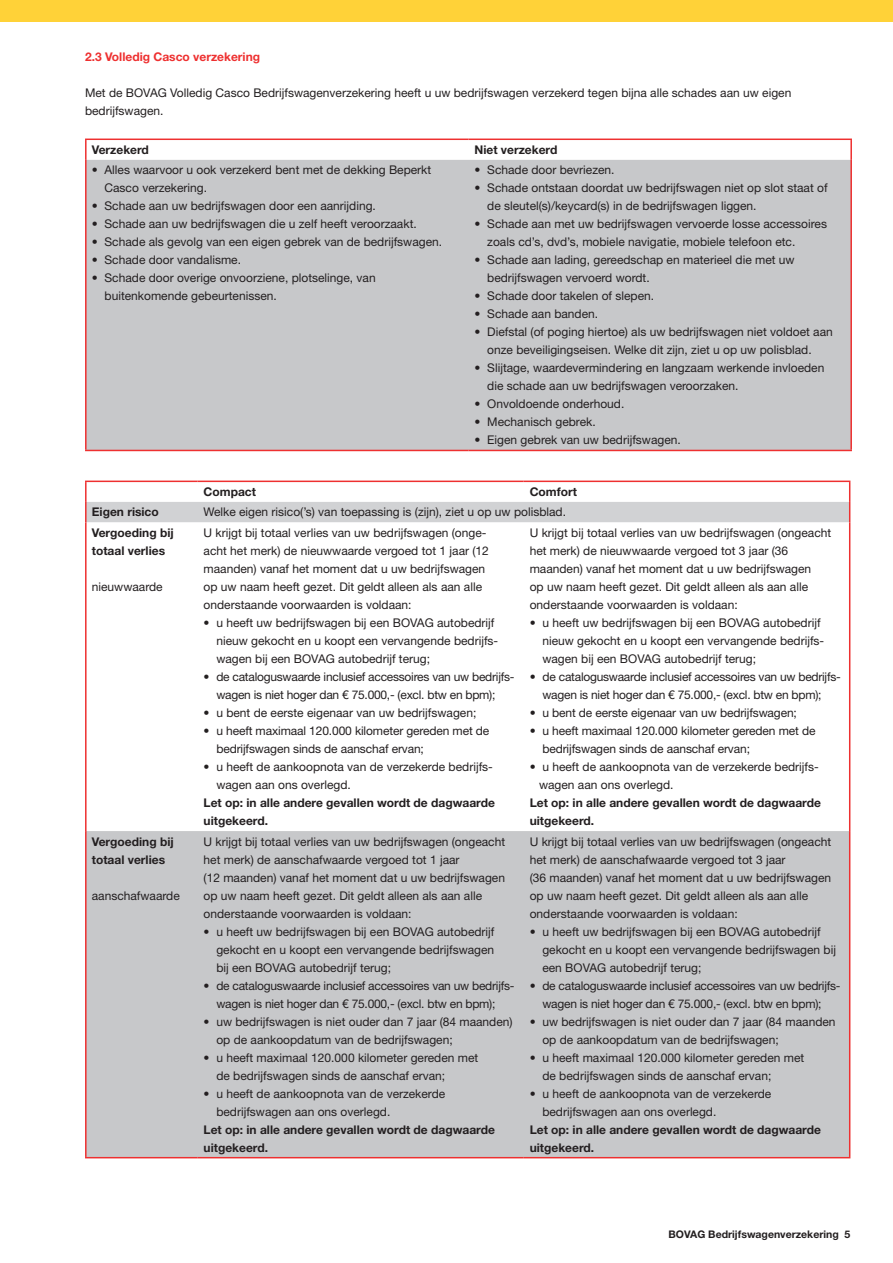
<style>
.page{position:relative;width:893px;height:1263px;background:#fff}
.page>*{position:absolute;margin:0;border:0;box-sizing:border-box;transform-origin:0 0}
.t1{font:12px/18px "Helvetica Neue LT Std";color:#231f20}
.t2{font:12px/18px "Helvetica Neue LT Std";letter-spacing:-.02em;color:#231f20;text-align:center}
.t3{font:700 12px/18px "Helvetica Neue LT Std";color:#231f20}
.t4{font:700 12px "Helvetica Neue LT Std";color:#ee3030}
.t5{font:700 10.5px "Helvetica Neue LT Std";color:#231f20}
</style>
<div class="page">
<div style="left:0;top:0;width:893px;height:21px;background:#ffd238"></div>
<div style="left:87px;top:160px;width:763px;height:290px;background:#c7c8ca"></div>
<hr style="left:85px;top:139px;width:383px;height:1px;background:#ee3030">
<hr style="left:85px;top:140px;width:2px;height:20px;background:#ee3030">
<hr style="left:468px;top:139px;width:384px;height:1px;background:#ee3030">
<hr style="left:850px;top:140px;width:2px;height:20px;background:#ee3030">
<hr style="left:85px;top:160px;width:2px;height:290px;background:#ee3030">
<hr style="left:850px;top:160px;width:2px;height:290px;background:#ee3030">
<hr style="left:85px;top:450px;width:383px;height:1px;background:#ee3030">
<hr style="left:468px;top:450px;width:384px;height:1px;background:#ee3030">
<div style="left:87px;top:831px;width:762px;height:326px;background:#c7c8ca"></div>
<hr style="left:85px;top:502px;width:2px;height:20px;background:#ee3030">
<hr style="left:85px;top:522px;width:2px;height:309px;background:#ee3030">
<hr style="left:85px;top:831px;width:2px;height:326px;background:#ee3030">
<hr style="left:85px;top:1157px;width:113px;height:1px;background:#ee3030">
<hr style="left:198px;top:1157px;width:326px;height:1px;background:#ee3030">
<hr style="left:524px;top:1157px;width:326px;height:1px;background:#ee3030">
<hr style="left:85px;top:481px;width:113px;height:1px;background:#ee3030">
<hr style="left:85px;top:482px;width:2px;height:20px;background:#ee3030">
<hr style="left:849px;top:522px;width:1px;height:309px;background:#ee3030">
<hr style="left:849px;top:831px;width:1px;height:326px;background:#ee3030">
<svg style="left:86px;top:481px;width:764px;height:41px"></svg>
<p class="t4" style="left:85px;top:49px;width:177px">2.3 Volledig Casco verzekering</p>
<p class="t1" style="left:85px;top:83px;width:708px">Met de BOVAG Volledig Casco Bedrijfswagenverzekering heeft u uw bedrijfswagen verzekerd tegen bijna alle schades aan uw eigen bedrijfswagen.</p>
<p class="t3" style="left:92px;top:140px;width:59px">Verzekerd</p>
<p class="t3" style="left:474px;top:140px;width:84px">Niet verzekerd</p>
<p class="t1" style="left:105px;top:161px;width:328px;text-indent:-13px">• Alles waarvoor u ook verzekerd bent met de dekking Beperkt<br>Casco verzekering.</p>
<p class="t1" style="left:92px;top:197px;width:286px">• Schade aan uw bedrijfswagen door een aanrijding.</p>
<p class="t1" style="left:92px;top:215px;width:326px">• Schade aan uw bedrijfswagen die u zelf heeft veroorzaakt.</p>
<p class="t1" style="left:92px;top:233px;width:352px">• Schade als gevolg van een eigen gebrek van de bedrijfswagen.</p>
<p class="t1" style="left:92px;top:251px;width:151px">• Schade door vandalisme.</p>
<p class="t1" style="left:105px;top:269px;width:273px;text-indent:-13px">• Schade door overige onvoorziene, plotselinge, van buitenkomende gebeurtenissen.</p>
<p class="t1" style="left:474px;top:161px;width:142px">• Schade door bevriezen.</p>
<p class="t1" style="left:487px;top:179px;width:342px;text-indent:-13px">• Schade ontstaan doordat uw bedrijfswagen niet op slot staat of de sleutel(s)/keycard(s) in de bedrijfswagen liggen.</p>
<p class="t1" style="left:487px;top:215px;width:341px;text-indent:-13px">• Schade aan met uw bedrijfswagen vervoerde losse accessoires zoals cd’s, dvd’s, mobiele navigatie, mobiele telefoon etc.</p>
<p class="t1" style="left:487px;top:251px;width:309px;text-indent:-13px">• Schade aan lading, gereedschap en materieel die met uw bedrijfswagen vervoerd wordt.</p>
<p class="t1" style="left:474px;top:287px;width:181px">• Schade door takelen of slepen.</p>
<p class="t1" style="left:474px;top:305px;width:125px">• Schade aan banden.</p>
<p class="t1" style="left:487px;top:323px;width:347px;text-indent:-13px">• Diefstal (of poging hiertoe) als uw bedrijfswagen niet voldoet aan onze beveiligingseisen. Welke dit zijn, ziet u op uw polisblad.</p>
<p class="t1" style="left:487px;top:359px;width:339px;text-indent:-13px">• Slijtage, waardevermindering en langzaam werkende invloeden die schade aan uw bedrijfswagen veroorzaken.</p>
<p class="t1" style="left:474px;top:395px;width:151px">• Onvoldoende onderhoud.</p>
<p class="t1" style="left:474px;top:413px;width:123px">• Mechanisch gebrek.</p>
<p class="t1" style="left:474px;top:431px;width:208px">• Eigen gebrek van uw bedrijfswagen.</p>
<p class="t3" style="left:204px;top:482px;width:54px">Compact</p>
<p class="t3" style="left:530px;top:482px;width:49px">Comfort</p>
<p class="t3" style="left:92px;top:503px;width:69px">Eigen risico</p>
<p class="t1" style="left:204px;top:503px;width:364px">Welke eigen risico(’s) van toepassing is (zijn), ziet u op uw polisblad.</p>
<p class="t3" style="left:92px;top:523px;width:83px">Vergoeding bij totaal verlies</p>
<p class="t1" style="left:92px;top:578px;width:72px">nieuwwaarde</p>
<p class="t1" style="left:530px;top:524px;width:303px">U krijgt bij totaal verlies van uw bedrijfswagen (ongeacht het merk) de nieuwwaarde vergoed tot 3 jaar (36 maanden) vanaf het moment dat u uw bedrijfswagen<br>op uw naam heeft gezet. Dit geldt alleen als aan alle onderstaande voorwaarden is voldaan:</p>
<p class="t1" style="left:542px;top:614px;width:282px;text-indent:-13px">• u heeft uw bedrijfswagen bij een BOVAG autobedrijf nieuw gekocht en u koopt een vervangende bedrijfs&shy;wagen bij een BOVAG autobedrijf terug;</p>
<p class="t2" style="left:530px;top:668px;width:313px">• de cataloguswaarde inclusief accessoires van uw bedrijfs&shy;wagen is niet hoger dan € 75.000,- (excl. btw en bpm);</p>
<p class="t1" style="left:530px;top:704px;width:269px">• u bent de eerste eigenaar van uw bedrijfswagen;</p>
<p class="t1" style="left:542px;top:722px;width:275px;text-indent:-13px">• u heeft maximaal 120.000 kilometer gereden met de bedrijfswagen sinds de aanschaf ervan;</p>
<p class="t1" style="left:539px;top:758px;width:280px;text-indent:-9px">• u heeft de aankoopnota van de verzekerde bedrijfs&shy;wagen aan ons overlegd.</p>
<p class="t3" style="left:530px;top:793px;width:293px">Let op: in alle andere gevallen wordt de dagwaarde uitgekeerd.</p>
<p class="t1" style="left:204px;top:524px;width:287px">U krijgt bij totaal verlies van uw bedrijfswagen (onge&shy;acht het merk) de nieuwwaarde vergoed tot 1 jaar (12 maanden) vanaf het moment dat u uw bedrijfswagen op uw naam heeft gezet. Dit geldt alleen als aan alle onderstaande voorwaarden is voldaan:</p>
<p class="t1" style="left:216px;top:614px;width:282px;text-indent:-13px">• u heeft uw bedrijfswagen bij een BOVAG autobedrijf nieuw gekocht en u koopt een vervangende bedrijfs&shy;wagen bij een BOVAG autobedrijf terug;</p>
<p class="t2" style="left:204px;top:668px;width:312px">• de cataloguswaarde inclusief accessoires van uw bedrijfs&shy;wagen is niet hoger dan € 75.000,- (excl. btw en bpm);</p>
<p class="t1" style="left:204px;top:704px;width:274px">• u bent de eerste eigenaar van uw bedrijfswagen;</p>
<p class="t1" style="left:216px;top:722px;width:275px;text-indent:-13px">• u heeft maximaal 120.000 kilometer gereden met de bedrijfswagen sinds de aanschaf ervan;</p>
<p class="t1" style="left:216px;top:758px;width:277px;text-indent:-13px">• u heeft de aankoopnota van de verzekerde bedrijfs&shy;wagen aan ons overlegd.</p>
<p class="t3" style="left:204px;top:793px;width:293px">Let op: in alle andere gevallen wordt de dagwaarde uitgekeerd.</p>
<p class="t3" style="left:92px;top:832px;width:83px">Vergoeding bij totaal verlies</p>
<p class="t1" style="left:92px;top:886px;width:89px">aanschafwaarde</p>
<p class="t1" style="left:204px;top:832px;width:303px">U krijgt bij totaal verlies van uw bedrijfswagen (ongeacht het merk) de aanschafwaarde vergoed tot 1 jaar<br>(12 maanden) vanaf het moment dat u uw bedrijfswagen op uw naam heeft gezet. Dit geldt alleen als aan alle onderstaande voorwaarden is voldaan:</p>
<p class="t1" style="left:216px;top:922px;width:280px;text-align:justify;text-indent:-13px">• u heeft uw bedrijfswagen bij een BOVAG autobedrijf gekocht en u koopt een vervangende bedrijfswagen bij een BOVAG autobedrijf terug;</p>
<p class="t2" style="left:204px;top:976px;width:312px">• de cataloguswaarde inclusief accessoires van uw bedrijfs&shy;wagen is niet hoger dan € 75.000,- (excl. btw en bpm);</p>
<p class="t1" style="left:216px;top:1012px;width:298px;text-indent:-13px">• uw bedrijfswagen is niet ouder dan 7 jaar (84 maanden) op de aankoopdatum van de bedrijfswagen;</p>
<p class="t1" style="left:216px;top:1048px;width:263px;text-indent:-13px">• u heeft maximaal 120.000 kilometer gereden met de bedrijfswagen sinds de aanschaf ervan;</p>
<p class="t1" style="left:216px;top:1084px;width:230px;text-indent:-13px">• u heeft de aankoopnota van de verzekerde bedrijfswagen aan ons overlegd.</p>
<p class="t3" style="left:204px;top:1120px;width:293px">Let op: in alle andere gevallen wordt de dagwaarde uitgekeerd.</p>
<p class="t1" style="left:530px;top:832px;width:303px">U krijgt bij totaal verlies van uw bedrijfswagen (ongeacht het merk) de aanschafwaarde vergoed tot 3 jaar<br>(36 maanden) vanaf het moment dat u uw bedrijfswagen op uw naam heeft gezet. Dit geldt alleen als aan alle onderstaande voorwaarden is voldaan:</p>
<p class="t1" style="left:542px;top:922px;width:295px;text-indent:-13px">• u heeft uw bedrijfswagen bij een BOVAG autobedrijf gekocht en u koopt een vervangende bedrijfswagen bij een BOVAG autobedrijf terug;</p>
<p class="t2" style="left:530px;top:976px;width:312px">• de cataloguswaarde inclusief accessoires van uw bedrijfs&shy;wagen is niet hoger dan € 75.000,- (excl. btw en bpm);</p>
<p class="t1" style="left:542px;top:1012px;width:295px;text-indent:-13px">• uw bedrijfswagen is niet ouder dan 7 jaar (84 maanden op de aankoopdatum van de bedrijfswagen;</p>
<p class="t1" style="left:542px;top:1048px;width:263px;text-indent:-13px">• u heeft maximaal 120.000 kilometer gereden met de bedrijfswagen sinds de aanschaf ervan;</p>
<p class="t1" style="left:542px;top:1084px;width:230px;text-indent:-13px">• u heeft de aankoopnota van de verzekerde bedrijfswagen aan ons overlegd.</p>
<p class="t3" style="left:530px;top:1120px;width:293px">Let op: in alle andere gevallen wordt de dagwaarde uitgekeerd.</p>
<p class="t5" style="left:668px;top:1228px;width:183px">BOVAG Bedrijfswagenverzekering 5</p>
</div>
